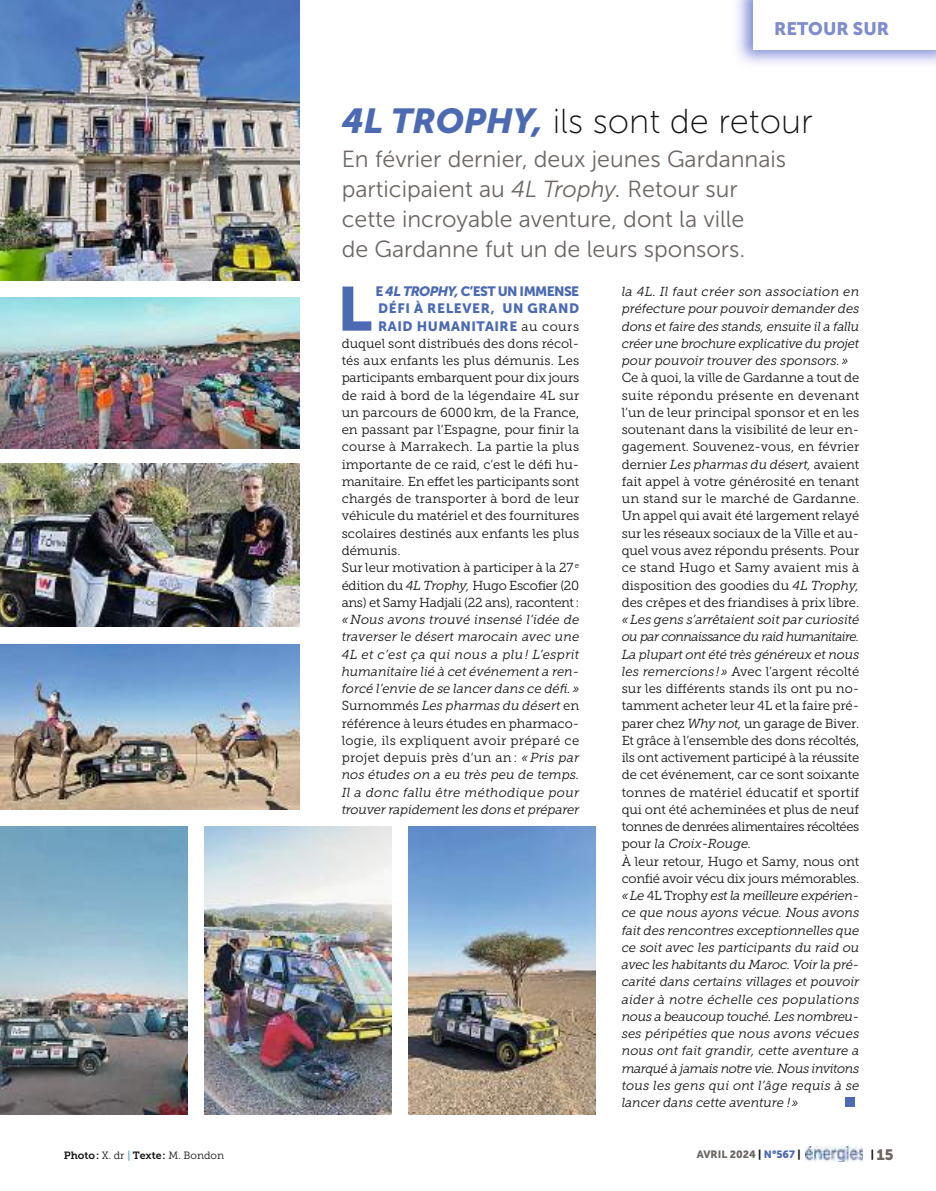
<style>
.page{position:relative;width:936px;height:1191px;background:#fff}
.page>*{position:absolute;margin:0;border:0;box-sizing:border-box;transform-origin:0 0}
.t1{font:61.65px "Museo Sans 900";color:#4b6ab2}
.t2{font:34.5px "Museo Sans 100";color:#131313}
.t3{font:23.25px/30px "Museo Sans 300";color:#6d6663}
.t4{font:18.9px "Museo Sans 900";color:#4b6ab2;scale:2.86 1}
.t5{font:18px "Museo Sans 900";color:#7d8ccb}
.t6{font:15px "Museo Sans 900";color:#6d6663}
.t7{font:13.5px/17.2px "Museo Sans 900";letter-spacing:.04em;color:#4b6ab2;text-align:justify}
.t8{font:italic 13.05px/17.2px "Museo Slab 300";letter-spacing:-.005em;color:#131313;text-align:justify}
.t9{font:13.05px/17.2px "Museo Slab 300";color:#131313}
.t10{font:10.5px "Museo Slab 700";color:#131313}
.t11{font:10.5px "Museo Sans 900";color:#6d6663}
.s1{font-family:"Museo Sans 900";font-style:italic;color:#4b6ab2}
.s2{font-style:italic}
.s3{font-family:"Museo Slab 300";font-size:13.05px;color:#131313}
.s4{font-style:normal}
.s5{font-family:"Museo Slab 300"}
.s6{font-family:"Museo Sans 700";color:#5aa7d6}
.s7{font-size:10.5px;color:#131313}
.s8{color:#131313}
.s9{color:#4b6ab2}
</style>
<div class="page">
<img style="left:805px;top:1146px;width:57px;height:16px">
<img style="left:737px;top:0;width:198px;height:64px">
<div style="left:753px;top:0;width:182px;height:49px;background:#fff"></div>
<img style="left:0;top:826px;width:187px;height:288px">
<img style="left:204px;top:826px;width:187px;height:288px">
<img style="left:408px;top:826px;width:187px;height:288px">
<img style="left:0;top:297px;width:299px;height:151px">
<img style="left:0;top:0;width:299px;height:280px">
<img style="left:0;top:464px;width:299px;height:162px">
<img style="left:0;top:645px;width:299px;height:164px">
<h3 class="t5" style="left:774px;top:18px;width:116px">RETOUR SUR</h3>
<h2 class="t2" style="left:342px;top:109px;width:472px"><span class="s1">4L TROPHY,</span> ils sont de retour</h2>
<h3 class="t3" style="left:342px;top:146px;width:446px">En février dernier, deux jeunes Gardannais participaient au <span class="s2">4L Trophy.</span> Retour sur cette incroyable aventure, dont la ville<br>de Gardanne fut un de leurs sponsors.</h3>
<h1 class="t1" style="left:337px;top:273px;width:36px">L</h1>
<p class="t7" style="left:375px;top:283px;width:205px">E <span class="s2">4L TROPHY,</span> C’EST UN IMMENSE DÉFI À RELEVER, UN GRAND RAID HUMANITAIRE <span class="s3">au cours</span></p>
<p class="t9" style="left:342px;top:336px;width:239px">duquel sont distribués des dons récol - tés aux enfants les plus démunis. Les par tici pants embarquent pour dix jours de raid à bord de la légendaire 4L sur un par cours de 6000 km, de la France, en pas sant par l’Espagne, pour finir la course à Marrakech. La partie la plus impor tante de ce raid, c’est le défi hu&shy;manitaire. En effet les participants sont chargés de transporter à bord de leur véhicule du matériel et des fournitures scolaires destinés aux enfants les plus démunis.<br>Sur leur motivation à participer à la 27 <sup>e </sup>édition du <span class="s2">4L Trophy,</span> Hugo Escofier (20 ans) et Samy Hadjali (22 ans), racontent :</p>
<p class="t8" style="left:342px;top:612px;width:239px">« Nous avons trouvé insensé l’idée de traverser le désert marocain avec une 4L et c’est ça qui nous a plu ! L’esprit humanitaire lié à cet événement a ren&shy;forcé l’envie de se lancer dans ce défi. » <span class="s4">Surnommés</span> Les pharmas du désert <span class="s4">en référence à leurs études en pharmaco&shy;logie, ils expliquent avoir préparé ce projet depuis près d’un an :</span> « Pris par nos études on a eu très peu de temps.<br>Il a donc fallu être méthodique pour trouver rapidement les dons et préparer</p>
<p class="t8" style="left:621px;top:284px;width:239px">la 4L. Il faut créer son association en préfecture pour pouvoir demander des dons et faire des stands, ensuite il a fallu créer une brochure explicative du projet pour pouvoir trouver des sponsors. »</p>
<p class="t9" style="left:621px;top:370px;width:239px;text-align:justify">Ce à quoi, la ville de Gardanne a tout de suite répondu présente en devenant l’un de leur principal sponsor et en les soutenant dans la visibilité de leur en&shy;gagement. Souvenez-vous, en février dernier <span class="s2">Les pharmas du désert,</span> avaient fait appel à votre générosité en tenant un stand sur le marché de Gardanne.<br>Un appel qui avait été largement relayé sur les réseaux sociaux de la Ville et au&shy;quel vous avez répondu présents. Pour ce stand Hugo et Samy avaient mis à disposition des goodies du <span class="s2">4L Trophy, </span>des crêpes et des friandises à prix libre.</p>
<p class="t8" style="left:621px;top:612px;width:239px;text-align:left">« Les gens s’arrêtaient soit par curiosité ou par connaissance du raid humanitaire.<br>La plupart ont été très généreux et nous les remercions ! » <span class="s4">Avec l’argent récolté sur les différents stands ils ont pu no&shy;tamment acheter leur 4L et la faire pré&shy;parer chez</span> Why not, <span class="s4">un garage de Biver.<br>Et grâce à l’ensemble des dons récoltés, ils ont activement participé à la réussite de cet événement, car ce sont soixante tonnes de matériel éducatif et sportif qui ont été acheminées et plus de neuf tonnes de denrées alimentaires récoltées pour</span> la Croix-Rouge.<br><span class="s4">À leur retour, Hugo et Samy, nous ont confié avoir vécu dix jours mémorables. </span>« Le <span class="s4">4L Trophy</span> est la meilleure expérien - ce que nous ayons vécue. Nous avons fait des rencontres exceptionnelles que ce soit avec les participants du raid ou avec les habitants du Maroc. Voir la pré&shy;carité dans certains villages et pou voir aider à notre échelle ces popula tions nous a beaucoup touché. Les nombreu - ses péripéties que nous avons vécues nous ont fait grandir, cette aventure a marqué à jamais notre vie. Nous invitons tous les gens qui ont l’âge requis à se lancer dans cette aventure ! »</p>
<h3 class="t4" style="left:841px;top:1089px;width:7px">ı</h3>
<p class="t10" style="left:64px;top:1149px;width:162px">Photo: <span class="s5">X. dr</span> <span class="s6">|</span> Texte: <span class="s5">M. Bondon</span></p>
<p class="t6" style="left:870px;top:1145px;width:24px"><span class="s7">|</span> 15</p>
<p class="t11" style="left:696px;top:1148px;width:105px">AVRIL 2024 <span class="s8">|</span> <span class="s9">N°567</span> <span class="s8">|</span></p>
</div>
